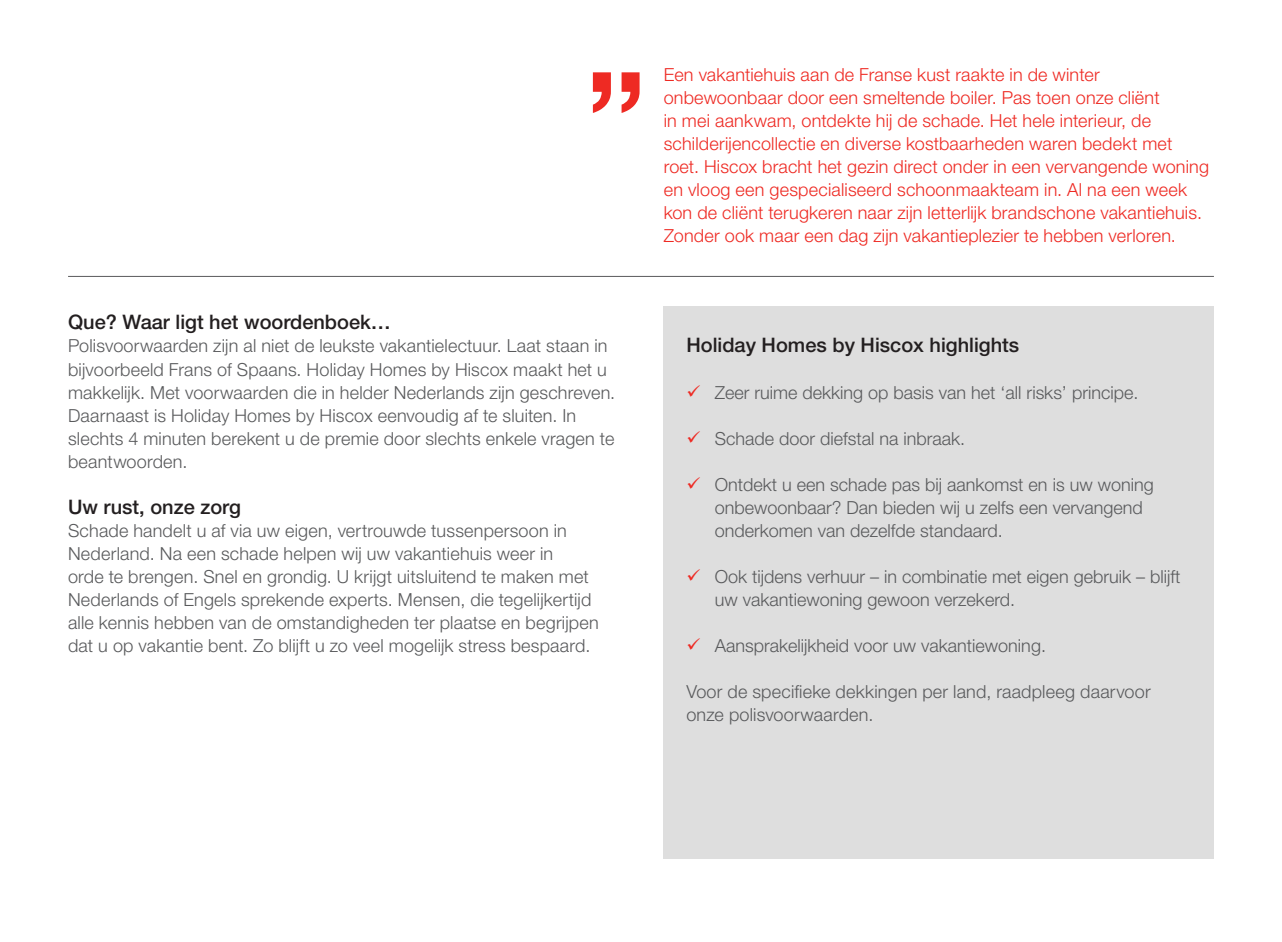
<style>
.page{position:relative;width:1282px;height:942px;background:#fff}
.page>*{position:absolute;margin:0;border:0;box-sizing:border-box;transform-origin:0 0}
.t1{font:500 20px "Helvetica Neue LT Std";color:#231f20}
.t2{font:300 18px/23px "Helvetica Neue LT Std";letter-spacing:.01em;color:#595a5c}
.t3{font:300 18px/23px "Helvetica Neue LT Std";letter-spacing:.01em;color:#ee2a23}
.s1{color:#ee2a23}
</style>
<div class="page">
<svg style="left:593px;top:72px;width:46px;height:41px"></svg>
<hr style="left:68px;top:276px;width:1145px;height:1px;background:#595a5c">
<div style="left:663px;top:306px;width:550px;height:552px;background:#dedede"></div>
<p class="t1" style="left:68px;top:310px;width:324px">Que? Waar ligt het woordenboek…</p>
<p class="t2" style="left:68px;top:334px;width:548px">Polisvoorwaarden zijn al niet de leukste vakantielectuur. Laat staan in bijvoorbeeld Frans of Spaans. Holiday Homes by Hiscox maakt het u makkelijk. Met voorwaarden die in helder Nederlands zijn geschreven.<br>Daarnaast is Holiday Homes by Hiscox eenvoudig af te sluiten. In slechts 4 minuten berekent u de premie door slechts enkele vragen te beantwoorden.</p>
<p class="t1" style="left:68px;top:494px;width:175px">Uw rust, onze zorg</p>
<p class="t2" style="left:68px;top:518px;width:532px">Schade handelt u af via uw eigen, vertrouwde tussenpersoon in Nederland. Na een schade helpen wij uw vakantiehuis weer in<br>orde te brengen. Snel en grondig. U krijgt uitsluitend te maken met Nederlands of Engels sprekende experts. Mensen, die tegelijkertijd alle kennis hebben van de omstandigheden ter plaatse en begrijpen dat u op vakantie bent. Zo blijft u zo veel mogelijk stress bespaard.</p>
<p class="t3" style="left:663px;top:63px;width:547px">Een vakantiehuis aan de Franse kust raakte in de winter onbewoonbaar door een smeltende boiler. Pas toen onze cliënt<br>in mei aankwam, ontdekte hij de schade. Het hele interieur, de schilderijencollectie en diverse kostbaarheden waren bedekt met roet. Hiscox bracht het gezin direct onder in een vervangende woning en vloog een gespecialiseerd schoonmaakteam in. Al na een week kon de cliënt terugkeren naar zijn letterlijk brandschone vakantiehuis.<br>Zonder ook maar een dag zijn vakantieplezier te hebben verloren.</p>
<p class="t1" style="left:686px;top:333px;width:334px">Holiday Homes by Hiscox highlights</p>
<p class="t2" style="left:686px;top:380px;width:453px"><span class="s1">✓</span> Zeer ruime dekking op basis van het ‘all risks’ principe.</p>
<p class="t2" style="left:686px;top:426px;width:280px"><span class="s1">✓</span> Schade door diefstal na inbraak.</p>
<p class="t2" style="left:714px;top:472px;width:440px;text-indent:-28px"><span class="s1">✓</span> Ontdekt u een schade pas bij aankomst en is uw woning onbewoonbaar? Dan bieden wij u zelfs een vervangend onderkomen van dezelfde standaard.</p>
<p class="t2" style="left:714px;top:564px;width:467px;text-indent:-28px"><span class="s1">✓</span> Ook tijdens verhuur – in combinatie met eigen gebruik – blijft uw vakantiewoning gewoon verzekerd.</p>
<p class="t2" style="left:686px;top:633px;width:361px"><span class="s1">✓</span> Aansprakelijkheid voor uw vakantiewoning.</p>
<p class="t2" style="left:686px;top:679px;width:466px">Voor de specifieke dekkingen per land, raadpleeg daarvoor onze polisvoorwaarden.</p>
</div>
